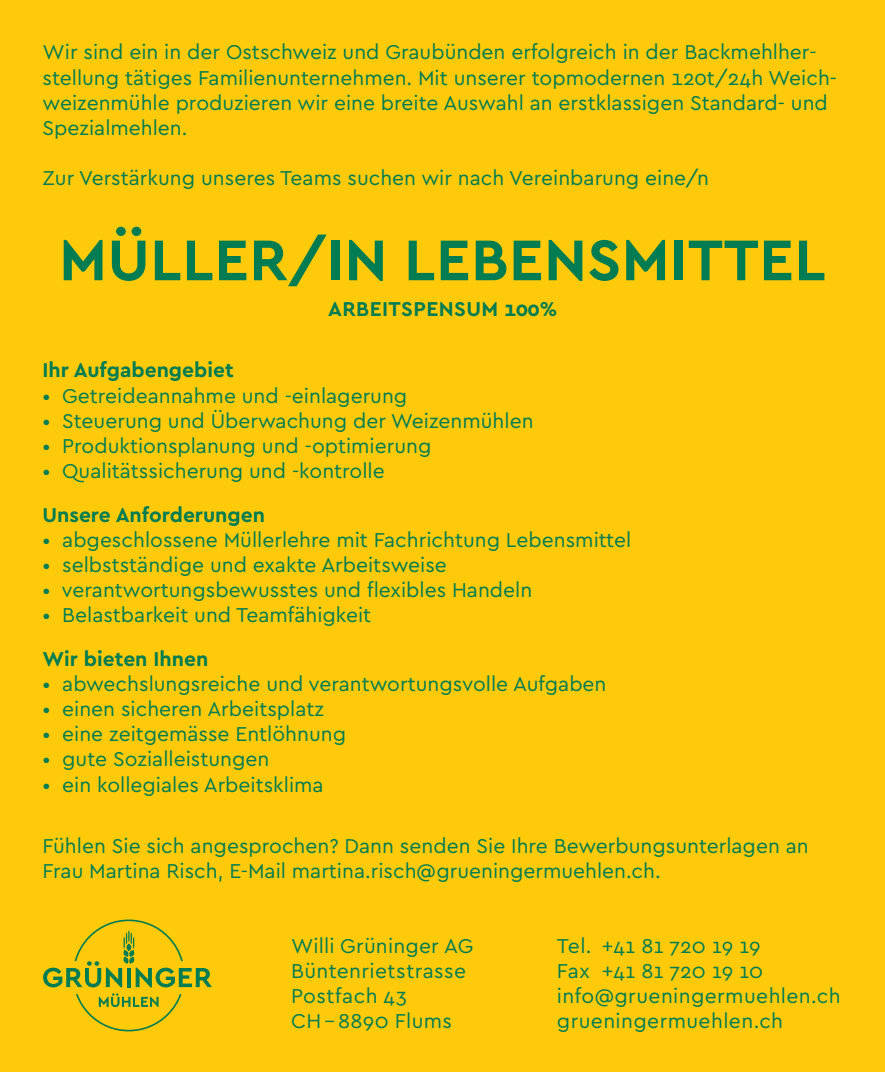
<style>
.page{position:relative;width:885px;height:1072px;background:#fff}
.page>*{position:absolute;margin:0;border:0;box-sizing:border-box;transform-origin:0 0}
.flyer_-_liste{font:700 60px "Cera";letter-spacing:.01em;color:#007c52}
.flyer_-_liste-2{font:21px/25.2px "Cera";color:#007c52}
.flyer_-_Adresse{font:21px/25.2px "Cera";letter-spacing:.015em;color:#007c52}
.flyer_-_liste-3{font:700 21px "Cera";color:#007c52}
.flyer_-_liste-4{font:700 21px "Cera";letter-spacing:.02em;color:#007c52}
</style>
<div class="page">
<div style="left:0;top:0;width:884px;height:1071px;background:#feca0a"></div>
<svg style="left:76px;top:993px;width:105px;height:38px;background:#dec012"></svg>
<svg style="left:43px;top:919px;width:169px;height:68px;background:#d2bc16"></svg>
<p class="flyer_-_liste-2" style="left:43px;top:39px;width:796px">Wir sind ein in der Ostschweiz und Graubünden erfolgreich in der Backmehlher&shy;stellung tätiges Familienunternehmen. Mit unserer topmodernen 120t/24h Weich&shy;weizenmühle produzieren wir eine breite Auswahl an erstklassigen Standard- und Spezialmehlen.</p>
<p class="flyer_-_liste-2" style="left:43px;top:165px;width:667px">Zur Verstärkung unseres Teams suchen wir nach Vereinbarung eine/n</p>
<p class="flyer_-_liste" style="left:59px;top:220px;width:768px">MÜLLER/IN LEBENSMITTEL</p>
<p class="flyer_-_liste-4" style="left:328px;top:295px;width:230px">ARBEITSPENSUM 100%</p>
<p class="flyer_-_liste-3" style="left:43px;top:356px;width:193px">Ihr Aufgabengebiet</p>
<p class="flyer_-_liste-2" style="left:43px;top:382px;width:366px">• Getreideannahme und -einlagerung</p>
<p class="flyer_-_liste-2" style="left:43px;top:407px;width:492px">• Steuerung und Überwachung der Weizenmühlen</p>
<p class="flyer_-_liste-2" style="left:43px;top:432px;width:390px">• Produktionsplanung und -optimierung</p>
<p class="flyer_-_liste-2" style="left:43px;top:458px;width:344px">• Qualitätssicherung und -kontrolle</p>
<p class="flyer_-_liste-3" style="left:43px;top:500px;width:224px">Unsere Anforderungen</p>
<p class="flyer_-_liste-2" style="left:43px;top:526px;width:590px">• abgeschlossene Müllerlehre mit Fachrichtung Lebensmittel</p>
<p class="flyer_-_liste-2" style="left:43px;top:551px;width:406px">• selbstständige und exakte Arbeitsweise</p>
<p class="flyer_-_liste-2" style="left:43px;top:576px;width:491px">• verantwortungsbewusstes und flexibles Handeln</p>
<p class="flyer_-_liste-2" style="left:43px;top:602px;width:330px">• Belastbarkeit und Teamfähigkeit</p>
<p class="flyer_-_liste-3" style="left:43px;top:644px;width:167px">Wir bieten Ihnen</p>
<p class="flyer_-_liste-2" style="left:43px;top:670px;width:565px">• abwechslungsreiche und verantwortungsvolle Aufgaben</p>
<p class="flyer_-_liste-2" style="left:43px;top:695px;width:283px">• einen sicheren Arbeitsplatz</p>
<p class="flyer_-_liste-2" style="left:43px;top:720px;width:305px">• eine zeitgemässe Entlöhnung</p>
<p class="flyer_-_liste-2" style="left:43px;top:746px;width:228px">• gute Sozialleistungen</p>
<p class="flyer_-_liste-2" style="left:43px;top:771px;width:282px">• ein kollegiales Arbeitsklima</p>
<p class="flyer_-_liste-2" style="left:43px;top:832px;width:767px">Fühlen Sie sich angesprochen? Dann senden Sie Ihre Bewerbungsunterlagen an<br>Frau Martina Risch, E-Mail martina.risch@grueningermuehlen.ch.</p>
<p class="flyer_-_Adresse" style="left:291px;top:932px;width:184px">Willi Grüninger AG<br>Büntenrietstrasse<br>Postfach 43<br>CH – 8890 Flums</p>
<p class="flyer_-_Adresse" style="left:557px;top:932px;width:285px">Tel. +41 81 720 19 19<br>Fax +41 81 720 19 10 info@grueningermuehlen.ch grueningermuehlen.ch</p>
</div>
